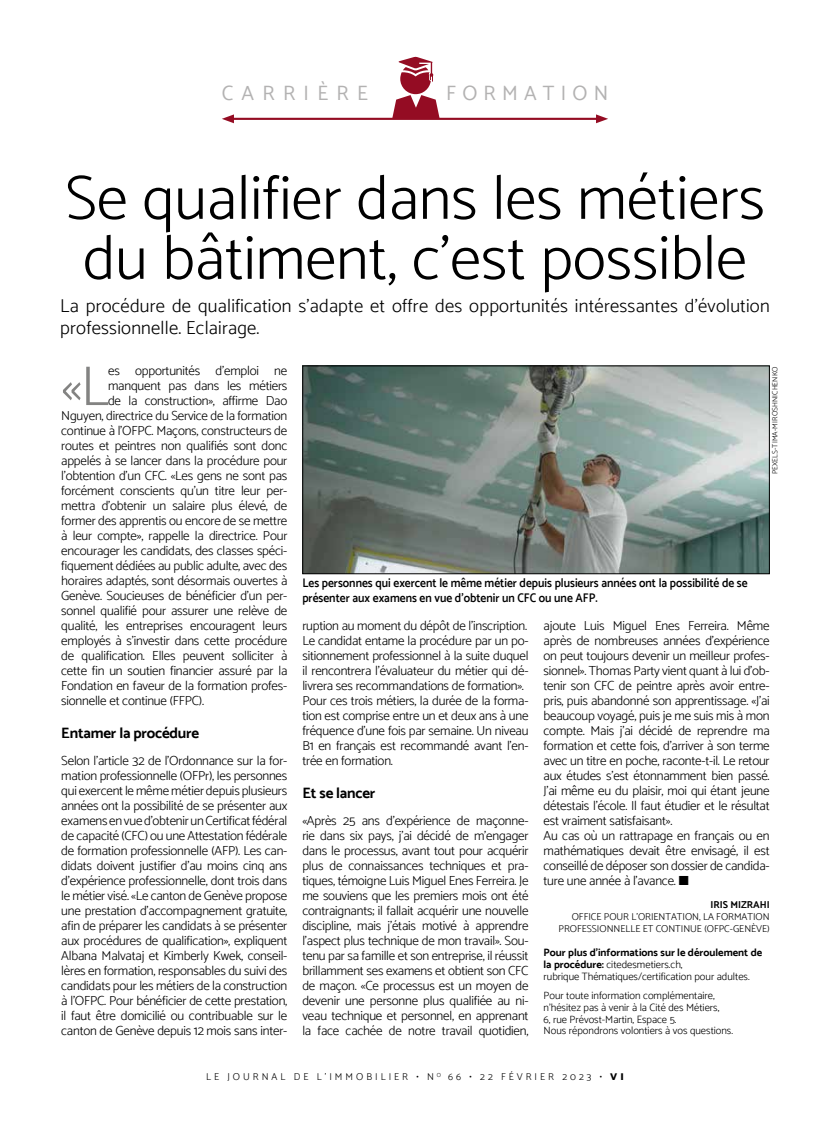
<style>
.page{position:relative;width:830px;height:1134px;background:#fff}
.page>*{position:absolute;margin:0;border:0;box-sizing:border-box;transform-origin:0 0}
.t1{font:300 62.5px/60px "Catamaran";color:#000}
.t2{font:300 56.38px "Catamaran";color:#838382}
.t3{font:20.75px "Catamaran";letter-spacing:.3em;color:#b3b2b2}
.t4{font:20.75px "Catamaran";letter-spacing:.4em;color:#b3b2b2}
.t5{font:300 18.75px/22.5px "Catamaran";letter-spacing:.01em;color:#000}
.t6{font:700 15px "Catamaran";letter-spacing:-.015em;color:#000}
.t7{font:300 13.12px/15px "Catamaran";letter-spacing:-.015em;color:#000;text-align:justify}
.t8{font:600 12.5px/15px "Catamaran";color:#000;scale:.92 1}
.t9{font:300 10.62px/11.9px "Catamaran";color:#000}
.t10{font:300 10px/12px "Catamaran";color:#000;text-align:right}
.t11{font:300 10px "Catamaran";letter-spacing:.3em;color:#000}
.t12{font:700 10px "Catamaran";color:#000}
.t13{font:300 7.5px "Catamaran";letter-spacing:.01em;color:#000}
.s1{font-weight:700}
.s2{font-weight:900}
</style>
<div class="page">
<img style="left:304px;top:368px;width:463px;height:204px">
<div style="left:302px;top:366px;width:467px;height:208px;border:1px solid #000"></div>
<svg style="left:392px;top:57px;width:47px;height:61px"></svg>
<hr style="left:230px;top:118px;width:369px;height:2px;background:#940c23">
<svg style="left:222px;top:114px;width:12px;height:9px"></svg>
<svg style="left:595px;top:114px;width:13px;height:9px"></svg>
<h3 class="t4" style="left:222px;top:81px;width:147px">CARRIÈRE</h3>
<h3 class="t3" style="left:446px;top:81px;width:163px">FORMATION</h3>
<h1 class="t1" style="left:65px;top:167px;width:701px">Se qualifier dans les métiers du bâtiment, c’est possible</h1>
<h3 class="t5" style="left:60px;top:294px;width:710px">La procédure de qualification s’adapte et offre des opportunités intéressantes d’évolution professionnelle. Eclairage.</h3>
<h2 class="t2" style="left:61px;top:353px;width:49px">«L</h2>
<p class="t7" style="left:108px;top:363px;width:181px">es opportunités d’emploi ne</p>
<p class="t7" style="left:108px;top:378px;width:181px">manquent pas dans les métiers</p>
<p class="t7" style="left:108px;top:393px;width:181px">de la construction», affirme Dao</p>
<p class="t7" style="left:61px;top:408px;width:227px">Nguyen, directrice du Service de la formation</p>
<p class="t7" style="left:61px;top:423px;width:227px">continue à l’OFPC. Maçons, constructeurs de</p>
<p class="t7" style="left:61px;top:438px;width:227px">routes et peintres non qualifiés sont donc</p>
<p class="t7" style="left:61px;top:453px;width:227px">appelés à se lancer dans la procédure pour</p>
<p class="t7" style="left:61px;top:468px;width:227px">l’obtention d’un CFC. «Les gens ne sont pas</p>
<p class="t7" style="left:61px;top:483px;width:227px">forcément conscients qu’un titre leur per-</p>
<p class="t7" style="left:61px;top:498px;width:227px">mettra d’obtenir un salaire plus élevé, de</p>
<p class="t7" style="left:61px;top:513px;width:227px">former des apprentis ou encore de se mettre</p>
<p class="t7" style="left:61px;top:528px;width:227px">à leur compte», rappelle la directrice. Pour</p>
<p class="t7" style="left:61px;top:543px;width:227px">encourager les candidats, des classes spéci-</p>
<p class="t7" style="left:61px;top:558px;width:227px">fiquement dédiées au public adulte, avec des</p>
<p class="t7" style="left:61px;top:573px;width:227px">horaires adaptés, sont désormais ouvertes à</p>
<p class="t7" style="left:61px;top:588px;width:227px">Genève. Soucieuses de bénéficier d’un per-</p>
<p class="t7" style="left:61px;top:603px;width:227px">sonnel qualifié pour assurer une relève de</p>
<p class="t7" style="left:61px;top:618px;width:227px">qualité, les entreprises encouragent leurs</p>
<p class="t7" style="left:61px;top:633px;width:227px">employés à s’investir dans cette procédure</p>
<p class="t7" style="left:61px;top:648px;width:227px">de qualification. Elles peuvent solliciter à</p>
<p class="t7" style="left:61px;top:663px;width:227px">cette fin un soutien financier assuré par la</p>
<p class="t7" style="left:61px;top:678px;width:227px">Fondation en faveur de la formation profes-</p>
<p class="t7" style="left:61px;top:693px;width:144px">sionnelle et continue (FFPC).</p>
<p class="t6" style="left:61px;top:724px;width:139px">Entamer la procédure</p>
<p class="t7" style="left:61px;top:753px;width:227px">Selon l’article 32 de l’Ordonnance sur la for&shy;mation professionnelle (OFPr), les personnes qui exercent le même métier depuis plusieurs années ont la possibilité de se présenter aux examens en vue d’obtenir un Certificat fédéral de capacité (CFC) ou une Attestation fédérale de formation professionnelle (AFP). Les can&shy;didats doivent justifier d’au moins cinq ans d’expérience professionnelle, dont trois dans le métier visé. «Le canton de Genève propose une prestation d’accompagnement gratuite, afin de préparer les candidats à se présenter aux procédures de qualification», expliquent Albana Malvataj et Kimberly Kwek, conseil&shy;lères en formation, responsables du suivi des candidats pour les métiers de la construction à l’OFPC. Pour bénéficier de cette prestation, il faut être domicilié ou contribuable sur le canton de Genève depuis 12 mois sans inter-</p>
<p class="t13" style="left:770px;top:474px;width:109px;rotate:-90deg">PEXELS-TIMA-MIROSHNICHENKO</p>
<p class="t8" style="left:302px;top:575px;width:485px">Les personnes qui exercent le même métier depuis plusieurs années ont la possibilité de se présenter aux examens en vue d’obtenir un CFC ou une AFP.</p>
<p class="t7" style="left:302px;top:618px;width:227px;text-align:left">ruption au moment du dépôt de l’inscription.<br>Le candidat entame la procédure par un po&shy;sitionnement professionnel à la suite duquel il rencontrera l’évaluateur du métier qui dé&shy;livrera ses recommandations de formation».<br>Pour ces trois métiers, la durée de la forma&shy;tion est comprise entre un et deux ans à une fréquence d’une fois par semaine. Un niveau B1 en français est recommandé avant l’en&shy;trée en formation.</p>
<p class="t6" style="left:302px;top:784px;width:74px">Et se lancer</p>
<p class="t7" style="left:302px;top:813px;width:227px">«Après 25 ans d’expérience de maçonne&shy;rie dans six pays, j’ai décidé de m’engager dans le processus, avant tout pour acquérir plus de connaissances techniques et pra&shy;tiques, témoigne Luis Miguel Enes Ferreira. Je me souviens que les premiers mois ont été contraignants; il fallait acquérir une nouvelle discipline, mais j’étais motivé à apprendre l’aspect plus technique de mon travail». Sou&shy;tenu par sa famille et son entreprise, il réussit brillamment ses examens et obtient son CFC de maçon. «Ce processus est un moyen de devenir une personne plus qualifiée au ni&shy;veau technique et personnel, en apprenant la face cachée de notre travail quotidien,</p>
<p class="t7" style="left:543px;top:618px;width:227px;text-align:left">ajoute Luis Miguel Enes Ferreira. Même après de nombreuses années d’expérience on peut toujours devenir un meilleur profes&shy;sionnel». Thomas Party vient quant à lui d’ob&shy;tenir son CFC de peintre après avoir entre&shy;pris, puis abandonné son apprentissage. «J’ai beaucoup voyagé, puis je me suis mis à mon compte. Mais j’ai décidé de reprendre ma formation et cette fois, d’arriver à son terme avec un titre en poche, raconte-t-il. Le retour aux études s’est étonnamment bien passé.<br>J’ai même eu du plaisir, moi qui étant jeune détestais l’école. Il faut étudier et le résultat est vraiment satisfaisant».<br>Au cas où un rattrapage en français ou en mathématiques devait être envisagé, il est conseillé de déposer son dossier de candida&shy;ture une année à l’avance. ■</p>
<p class="t12" style="left:710px;top:898px;width:61px">IRIS MIZRAHI</p>
<p class="t10" style="left:558px;top:910px;width:212px">OFFICE POUR L’ORIENTATION, LA FORMATION<br>PROFESSIONNELLE ET CONTINUE (OFPC-GENÈVE)</p>
<p class="t9" style="left:543px;top:946px;width:220px"><span class="s1">Pour plus d’informations sur le déroulement de la procédure:</span> citedesmetiers.ch,<br>rubrique Thématiques/certification pour adultes.</p>
<p class="t9" style="left:543px;top:989px;width:191px">Pour toute information complémentaire, n’hésitez pas à venir à la Cité des Métiers,<br>6, rue Prévost-Martin, Espace 5.<br>Nous répondrons volontiers à vos questions.</p>
<p class="t11" style="left:206px;top:1071px;width:419px">LE JOURNAL DE L’IMMOBILIER • N <sup>O</sup> 66 • 22 FÉVRIER 2023 • <span class="s2">VI</span></p>
</div>
